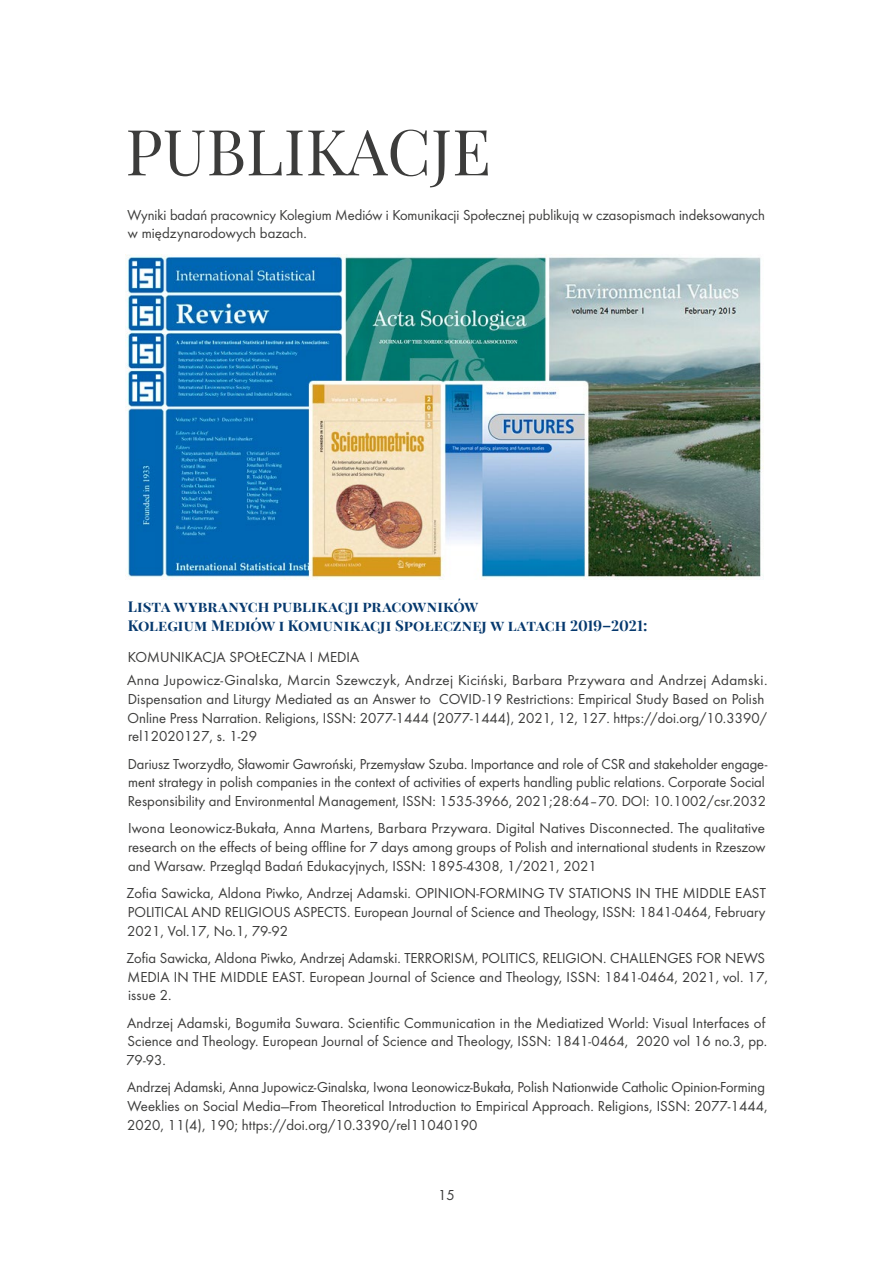
<style>
.page{position:relative;width:893px;height:1263px;background:#fff}
.page>*{position:absolute;margin:0;border:0;box-sizing:border-box;transform-origin:0 0}
.t1{font:63.45px "Playfair Display";letter-spacing:.005em;color:#3c3c3b}
.t2{font:15px/18.8px "Futura Boo";letter-spacing:.005em;color:#3c3c3b}
.t3{font:15px/23px "Futura Boo";letter-spacing:.025em;color:#3c3c3b}
.t4{font:700 15px/18.8px "Playfair Display";letter-spacing:.005em;color:#06396e}
</style>
<div class="page">
<img style="left:125px;top:254px;width:637px;height:325px">
<h1 class="t1" style="left:126px;top:102px;width:367px">PUBLIKACJE</h1>
<p class="t2" style="left:127px;top:205px;width:639px">Wyniki badań pracownicy Kolegium Mediów i Komunikacji Społecznej publikują w czasopismach indeksowanych w międzynarodowych bazach.</p>
<p class="t4" style="left:128px;top:595px;width:521px">Lista wybranych publikacji pracowników<br>Kolegium Mediów i Komunikacji Społecznej w latach 2019–2021:</p>
<p class="t3" style="left:127px;top:645px;width:642px">KOMUNIKACJA SPOŁECZNA I MEDIA<br>Anna Jupowicz-Ginalska, Marcin Szewczyk, Andrzej Kiciński, Barbara Przywara and Andrzej Adamski.</p>
<p class="t2" style="left:128px;top:689px;width:641px">Dispensation and Liturgy Mediated as an Answer to COVID-19 Restrictions: Empirical Study Based on Polish<br>Online Press Narration. Religions, ISSN: 2077-1444 (2077-1444), 2021, 12, 127. https://doi.org/10.3390/ rel12020127, s. 1-29</p>
<p class="t2" style="left:128px;top:753px;width:641px">Dariusz Tworzydło, Sławomir Gawroński, Przemysław Szuba. Importance and role of CSR and stakeholder engage&shy;ment strategy in polish companies in the context of activities of experts handling public relations. Corporate Social<br>Responsibility and Environmental Management, ISSN: 1535-3966, 2021;28:64–70. DOI: 10.1002/csr.2032</p>
<p class="t2" style="left:128px;top:818px;width:639px;text-align:justify">Iwona Leonowicz-Bukała, Anna Martens, Barbara Przywara. Digital Natives Disconnected. The qualitative research on the effects of being offline for 7 days among groups of Polish and international students in Rzeszow and Warsaw. Przegląd Badań Edukacyjnych, ISSN: 1895-4308, 1/2021, 2021</p>
<p class="t2" style="left:127px;top:883px;width:641px;text-align:justify">Zofia Sawicka, Aldona Piwko, Andrzej Adamski. OPINION-FORMING TV STATIONS IN THE MIDDLE EAST POLITICAL AND RELIGIOUS ASPECTS. European Journal of Science and Theology, ISSN: 1841-0464, February 2021, Vol.17, No.1, 79-92</p>
<p class="t2" style="left:127px;top:948px;width:643px">Zofia Sawicka, Aldona Piwko, Andrzej Adamski. TERRORISM, POLITICS, RELIGION. CHALLENGES FOR NEWS<br>MEDIA IN THE MIDDLE EAST. European Journal of Science and Theology, ISSN: 1841-0464, 2021, vol. 17, issue 2.</p>
<p class="t2" style="left:126px;top:1012px;width:643px">Andrzej Adamski, Bogumiła Suwara. Scientific Communication in the Mediatized World: Visual Interfaces of<br>Science and Theology. European Journal of Science and Theology, ISSN: 1841-0464, 2020 vol 16 no.3, pp.<br>79-93.</p>
<p class="t2" style="left:127px;top:1077px;width:642px">Andrzej Adamski, Anna Jupowicz-Ginalska, Iwona Leonowicz-Bukała, Polish Nationwide Catholic Opinion-Forming<br>Weeklies on Social Media—From Theoretical Introduction to Empirical Approach. Religions, ISSN: 2077-1444,<br>2020, 11(4), 190; https://doi.org/10.3390/rel11040190</p>
<p class="t2" style="left:438px;top:1184px;width:18px">15</p>
</div>
